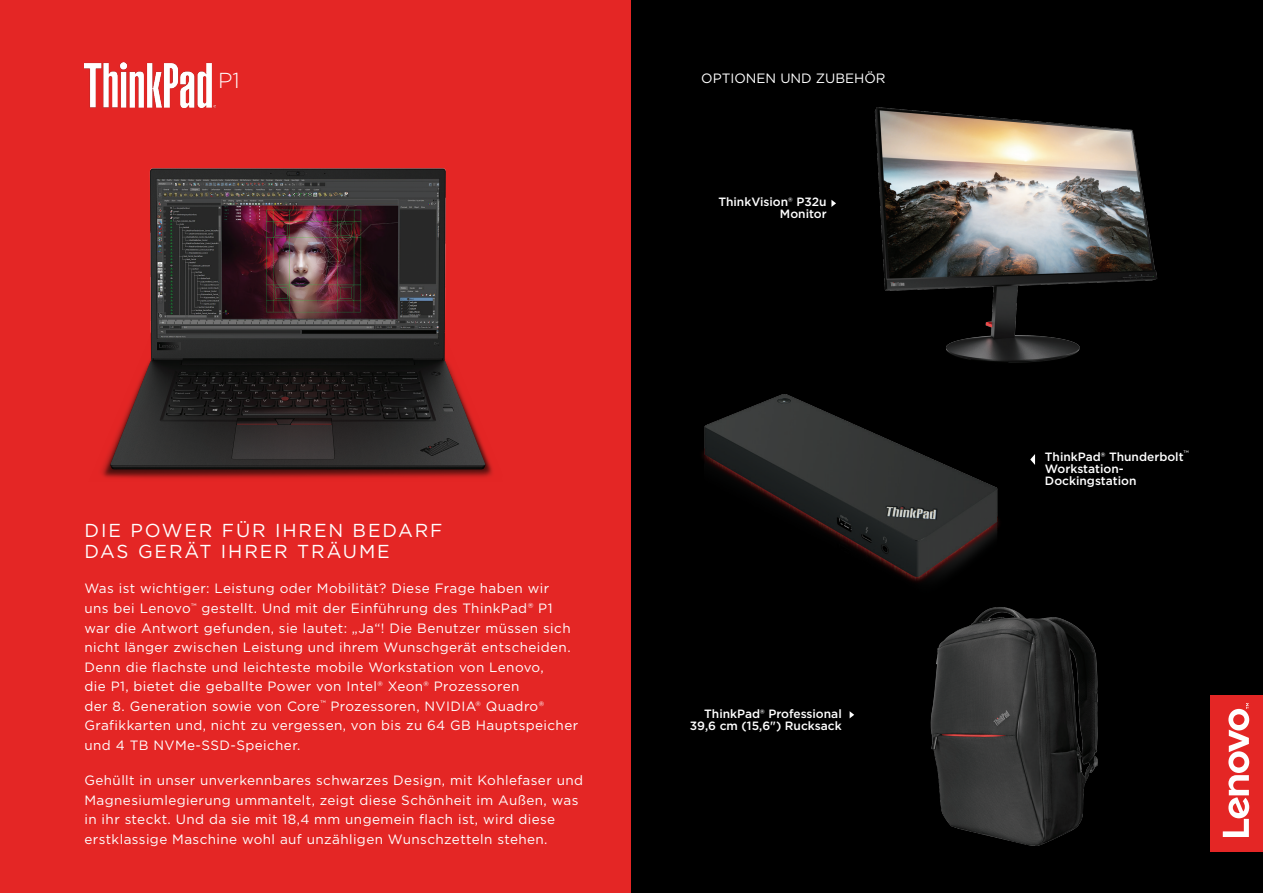
<style>
.page{position:relative;width:1263px;height:893px;background:#fff}
.page>*{position:absolute;margin:0;border:0;box-sizing:border-box;transform-origin:0 0}
.t1{font:300 21.6px "Gotham";color:#fff}
.t2{font:18.75px/21px "Gotham";letter-spacing:.1em;color:#fff}
.t3{font:13.5px/19.6px "Gotham";letter-spacing:.03em;color:#fff}
.t4{font:13.5px "Gotham";color:#fff}
.t5{font:500 12px/12px "Gotham";color:#fff;text-align:right}
.s1{font-size:14.25px}
</style>
<div class="page">
<div style="left:631px;top:0;width:632px;height:893px;background:#000"></div>
<div style="left:1211px;top:695px;width:52px;height:156px;background:#e42625"></div>
<svg style="left:1223px;top:703px;width:26px;height:134px"></svg>
<img style="left:702px;top:394px;width:297px;height:189px">
<div style="left:0;top:0;width:631px;height:893px;background:#e42625"></div>
<img style="left:101px;top:168px;width:392px;height:311px">
<img style="left:85px;top:63px;width:131px;height:44px">
<img style="left:874px;top:107px;width:284px;height:256px">
<img style="left:930px;top:607px;width:168px;height:239px">
<svg style="left:1030px;top:454px;width:5px;height:11px"></svg>
<svg style="left:850px;top:711px;width:4px;height:7px"></svg>
<svg style="left:831px;top:200px;width:5px;height:7px"></svg>
<p class="t1" style="left:218px;top:67px;width:23px">P1</p>
<p class="t4" style="left:701px;top:69px;width:186px">OPTIONEN UND ZUBEHÖR</p>
<p class="t5" style="left:718px;top:196px;width:110px">ThinkVision® P32u<br>Monitor</p>
<p class="t2" style="left:85px;top:520px;width:360px">DIE POWER FÜR IHREN BEDARF<br>DAS GERÄT IHRER TRÄUME</p>
<p class="t3" style="left:85px;top:578px;width:495px">Was ist wichtiger: Leistung oder Mobilität? Diese Frage haben wir<br>uns bei Lenovo<sup>™</sup> gestellt. Und mit der Einführung des ThinkPad<span class="s1">®</span> P1 war die Antwort gefunden, sie lautet: „Ja“! Die Benutzer müssen sich nicht länger zwischen Leistung und ihrem Wunschgerät entscheiden.<br>Denn die flachste und leichteste mobile Workstation von Lenovo,<br>die P1, bietet die geballte Power von Intel® Xeon® Prozessoren<br>der 8. Generation sowie von Core<sup>™</sup> Prozessoren, NVIDIA® Quadro® Grafikkarten und, nicht zu vergessen, von bis zu 64 GB Hauptspeicher und 4 TB NVMe-SSD-Speicher.</p>
<p class="t3" style="left:85px;top:770px;width:500px">Gehüllt in unser unverkennbares schwarzes Design, mit Kohlefaser und Magnesiumlegierung ummantelt, zeigt diese Schönheit im Außen, was in ihr steckt. Und da sie mit 18,4 mm ungemein flach ist, wird diese erstklassige Maschine wohl auf unzähligen Wunschzetteln stehen.</p>
<p class="t5" style="left:690px;top:708px;width:153px">ThinkPad® Professional<br>39,6 cm (15,6") Rucksack</p>
<p class="t5" style="left:1045px;top:451px;width:146px;text-align:left">ThinkPad® Thunderbolt<sup>™<br></sup>Workstation-<br>Dockingstation</p>
</div>
